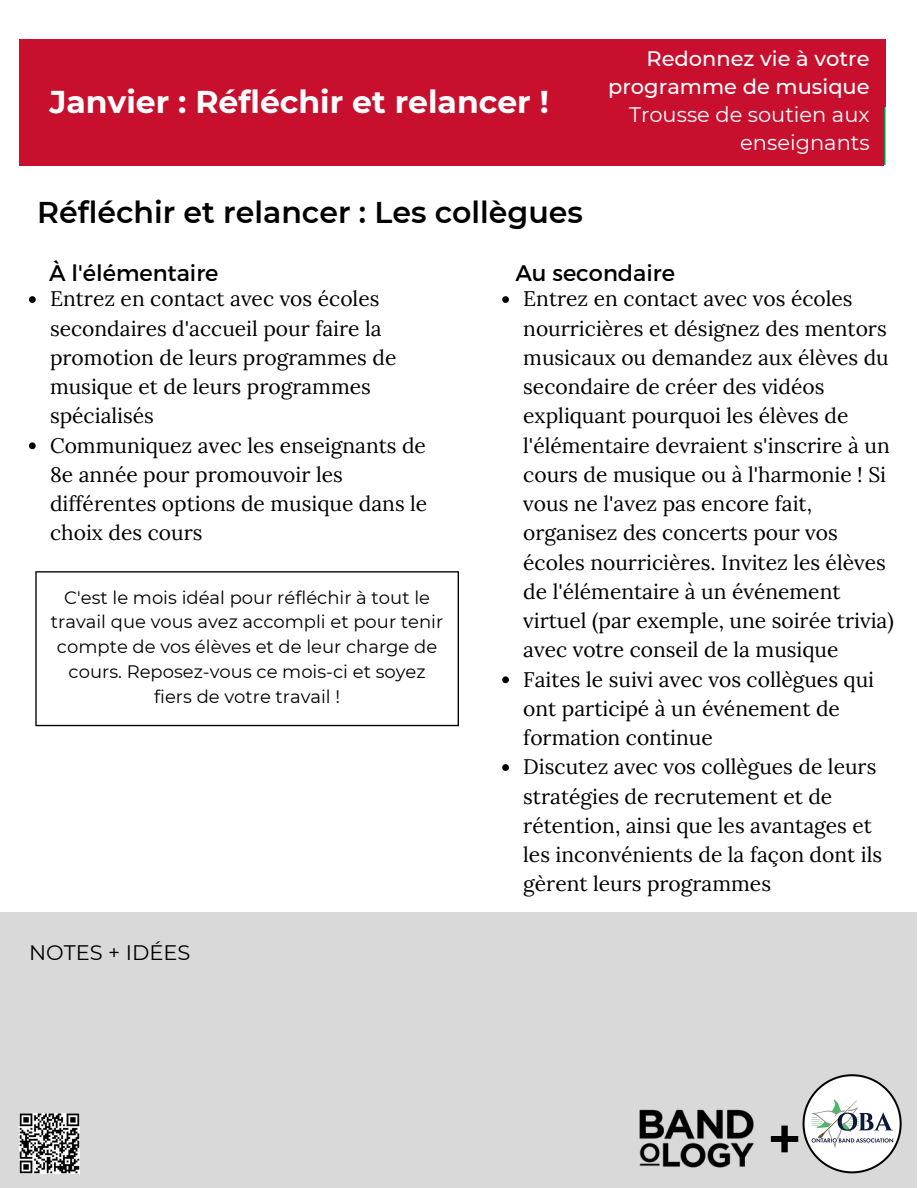
<style>
.page{position:relative;width:918px;height:1188px;background:#fff}
.page>*{position:absolute;margin:0;border:0;box-sizing:border-box;transform-origin:0 0}
.t1{font:600 59.4px "Montserrat";color:#000}
.t2{font:700 31.5px "Montserrat";color:#fff}
.t3{font:600 30px "Montserrat";color:#000}
.t4{font:22.5px "Montserrat";color:#000}
.t5{font:21px/29.2px "Lora";color:#000}
.t6{font:500 21px/28.2px "Montserrat";color:#fff;text-align:right}
.t7{font:21px/28.2px "Montserrat";color:#fff;text-align:right}
.t8{font:21px "Montserrat";color:#000}
.t9{font:18px/24.8px "Montserrat";color:#000;text-align:center}
</style>
<div class="page">
<div style="left:0;top:912px;width:917px;height:276px;background:#d9d9d9"></div>
<img style="left:802px;top:1075px;width:99px;height:99px">
<img style="left:639px;top:1109px;width:115px;height:59px">
<img style="left:19px;top:1114px;width:61px;height:59px">
<svg style="left:29px;top:296px;width:7px;height:7px"></svg>
<svg style="left:29px;top:442px;width:7px;height:7px"></svg>
<svg style="left:502px;top:296px;width:7px;height:7px"></svg>
<svg style="left:502px;top:676px;width:7px;height:7px"></svg>
<svg style="left:502px;top:764px;width:7px;height:7px"></svg>
<svg style="left:35px;top:571px;width:424px;height:155px"></svg>
<div style="left:19px;top:41px;width:865px;height:125px;background:#c8102e"></div>
<div style="left:19px;top:39px;width:866px;height:68px;background:#c8102e"></div>
<h2 class="t2" style="left:49px;top:83px;width:501px">Janvier : Réfléchir et relancer !</h2>
<h3 class="t3" style="left:37px;top:194px;width:547px">Réfléchir et relancer : Les collègues</h3>
<p class="t6" style="left:608px;top:44px;width:263px">Redonnez vie à votre programme de musique</p>
<p class="t7" style="left:629px;top:101px;width:242px">Trousse de soutien aux enseignants</p>
<p class="t4" style="left:49px;top:258px;width:171px">À l'élémentaire</p>
<p class="t4" style="left:515px;top:258px;width:161px">Au secondaire</p>
<p class="t5" style="left:50px;top:284px;width:379px">Entrez en contact avec vos écoles secondaires d'accueil pour faire la promotion de leurs programmes de musique et de leurs programmes spécialisés<br>Communiquez avec les enseignants de<br>8e année pour promouvoir les différentes options de musique dans le choix des cours</p>
<p class="t5" style="left:523px;top:284px;width:372px">Entrez en contact avec vos écoles nourricières et désignez des mentors musicaux ou demandez aux élèves du secondaire de créer des vidéos expliquant pourquoi les élèves de l'élémentaire devraient s'inscrire à un cours de musique ou à l'harmonie ! Si vous ne l'avez pas encore fait, organisez des concerts pour vos écoles nourricières. Invitez les élèves de l'élémentaire à un événement virtuel (par exemple, une soirée trivia) avec votre conseil de la musique Faites le suivi avec vos collègues qui ont participé à un événement de formation continue<br>Discutez avec vos collègues de leurs stratégies de recrutement et de rétention, ainsi que les avantages et les inconvénients de la façon dont ils gèrent leurs programmes</p>
<p class="t9" style="left:51px;top:585px;width:394px">C'est le mois idéal pour réfléchir à tout le travail que vous avez accompli et pour tenir compte de vos élèves et de leur charge de cours. Reposez-vous ce mois-ci et soyez fiers de votre travail !</p>
<p class="t8" style="left:29px;top:940px;width:163px">NOTES + IDÉES</p>
<h1 class="t1" style="left:767px;top:1102px;width:37px">+</h1>
</div>
